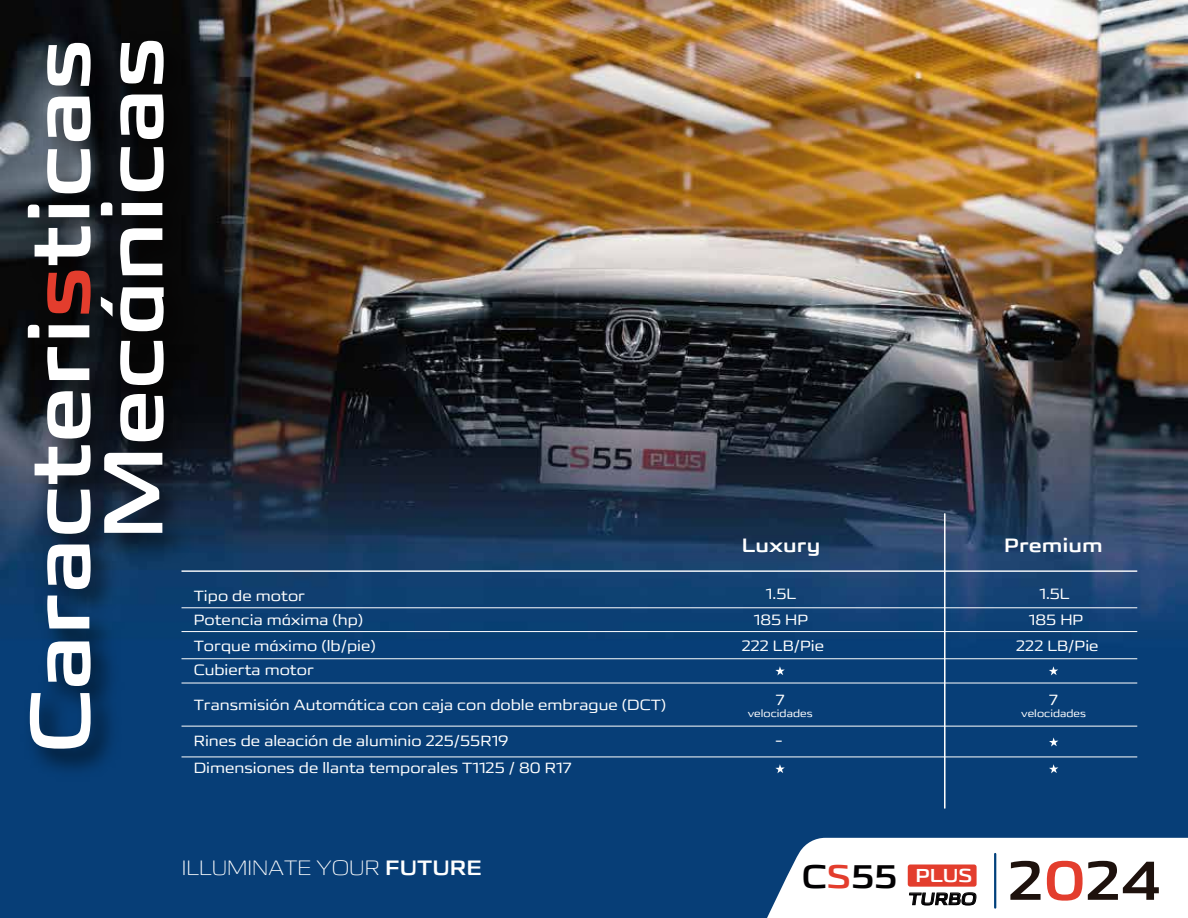
<style>
.page{position:relative;width:1188px;height:918px;background:#fff}
.page>*{position:absolute;margin:0;border:0;box-sizing:border-box;transform-origin:0 0}
.t1{font:84.3px "CHANGANUNITYPES B GB1 0";color:#fff}
.t2{font:55.2px "CHANGANUNITYPES B GB1 0";color:#1e120d}
.t3{font:33px "CHANGANUNITYPES B GB1 0";color:#020102}
.t4{font:21px "CHANGANUNITYPES L GB1 0";color:#fff}
.t5{font:19.5px "CHANGANUNITYPES B GB1 0";color:#fff}
.t6{font:18.9px "CHANGANUNITYPES B GB1 0";color:#fff}
.t7{font:16.95px "CHANGANUNITYPES B GB1 0";color:#020102}
.t8{font:15px/24.9px "CHANGANUNITYPES R GB1 0";color:#fff}
.t9{font:10.5px "CHANGANUNITYPES R GB1 0";color:#fff}
.s1{color:#e33d2d}
.s2{font-family:"CHANGANUNITYPES B GB1 0"}
</style>
<div class="page">
<img style="left:0;top:0;width:1188px;height:918px">
<hr style="left:944px;top:513px;width:2px;height:295px;background:#fff">
<hr style="left:182px;top:607px;width:955px;height:1px;background:#fff">
<hr style="left:182px;top:570px;width:955px;height:2px;background:#fff">
<hr style="left:182px;top:631px;width:955px;height:1px;background:#fff">
<hr style="left:182px;top:658px;width:955px;height:1px;background:#fff">
<hr style="left:182px;top:683px;width:955px;height:1px;background:#fff">
<hr style="left:182px;top:726px;width:955px;height:1px;background:#fff">
<hr style="left:182px;top:757px;width:955px;height:1px;background:#fff">
<svg style="left:762px;top:838px;width:426px;height:80px"></svg>
<svg style="left:775px;top:666px;width:10px;height:9px"></svg>
<svg style="left:1049px;top:666px;width:9px;height:9px"></svg>
<svg style="left:1049px;top:737px;width:9px;height:10px"></svg>
<svg style="left:1049px;top:764px;width:9px;height:9px"></svg>
<svg style="left:775px;top:764px;width:10px;height:9px"></svg>
<img style="left:4px;top:25px;width:154px;height:766px">
<img style="left:77px;top:23px;width:154px;height:554px">
<h1 class="t1" style="left:10px;top:753px;width:716px;rotate:-90deg">Caracteri<span class="s1">s</span>ticas</h1>
<h1 class="t1" style="left:83px;top:540px;width:505px;rotate:-90deg">Mecánicas</h1>
<h3 class="t5" style="left:742px;top:534px;width:80px">Luxury</h3>
<h3 class="t5" style="left:1004px;top:534px;width:100px">Premium</h3>
<p class="t8" style="left:194px;top:584px;width:113px">Tipo de motor</p>
<p class="t8" style="left:766px;top:582px;width:32px">1.5L</p>
<p class="t8" style="left:1039px;top:582px;width:32px">1.5L</p>
<p class="t8" style="left:194px;top:608px;width:184px">Potencia máxima (hp)<br>Torque máximo (lb/pie)<br>Cubierta motor</p>
<p class="t8" style="left:194px;top:693px;width:474px">Transmisión Automática con caja con doble embrague (DCT)</p>
<p class="t8" style="left:776px;top:687px;width:10px">7</p>
<p class="t8" style="left:754px;top:608px;width:56px">185 HP</p>
<p class="t8" style="left:1029px;top:608px;width:56px">185 HP</p>
<p class="t8" style="left:742px;top:633px;width:84px">222 LB/Pie</p>
<p class="t8" style="left:1016px;top:633px;width:84px">222 LB/Pie</p>
<p class="t8" style="left:1049px;top:687px;width:10px">7</p>
<p class="t9" style="left:1021px;top:707px;width:66px">velocidades</p>
<p class="t9" style="left:748px;top:707px;width:66px">velocidades</p>
<p class="t8" style="left:194px;top:729px;width:316px">Rines de aleación de aluminio 225/55R19</p>
<p class="t8" style="left:776px;top:729px;width:8px">-</p>
<p class="t8" style="left:194px;top:756px;width:379px">Dimensiones de llanta temporales T1125 / 80 R17</p>
<h3 class="t4" style="left:182px;top:855px;width:302px">ILLUMINATE YOUR <span class="s2">FUTURE</span></h3>
<h3 class="t3" style="left:802px;top:857px;width:97px">C<span class="s1">S</span>55</h3>
<p class="t6" style="left:915px;top:864px;width:59px">PLUS</p>
<h2 class="t2" style="left:1008px;top:848px;width:155px">2<span class="s1">0</span>24</h2>
<p class="t7" style="left:908px;top:889px;width:73px">TURBO</p>
</div>
